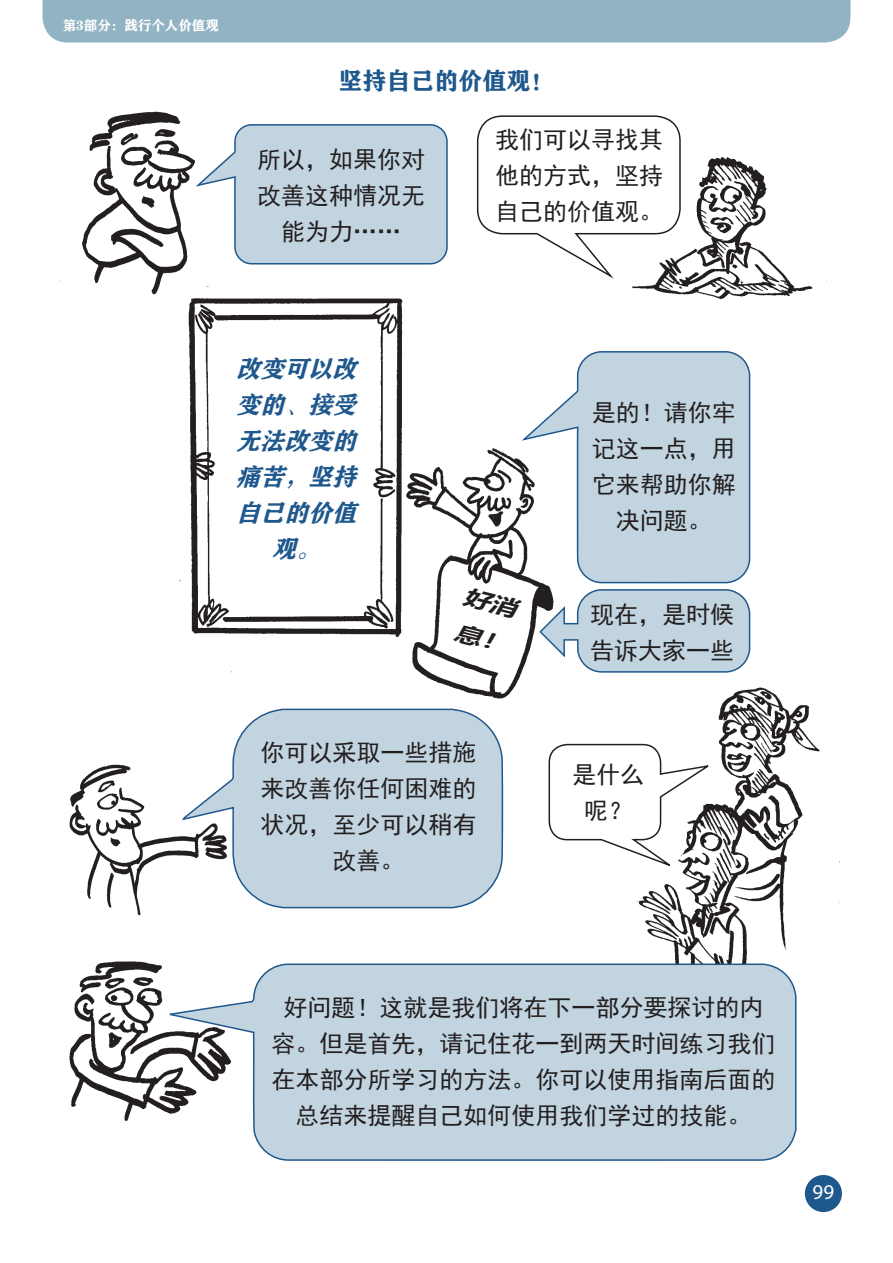
<style>
.page{position:relative;width:893px;height:1263px;background:#fff}
.page>*{position:absolute;margin:0;border:0;box-sizing:border-box;transform-origin:0 0}
.t1{font:24px/36px "Sim Hei";color:#231f20;text-align:center}
.t2{font:italic 24px/36px "FZCHSJW GB1 0";color:#1f588d;text-align:center}
.t3{font:24px "FZCHSJW GB1 0";color:#1f588d}
.t4{font:italic 700 21px/36.8px "Microsoft Ya Hei";color:#231f20;scale:1.3 1}
.t5{font:21px "Myriad Pro";color:#fff}
.t6{font:13.5px "FZCHSJW GB1 0";color:#fff}
</style>
<div class="page">
<div style="left:805px;top:1175px;width:37px;height:37px;background:#1f588d;border-radius:50%"></div>
<img style="left:636px;top:687px;width:204px;height:276px">
<img style="left:179px;top:298px;width:494px;height:423px">
<img style="left:60px;top:111px;width:149px;height:184px">
<img style="left:503px;top:157px;width:324px;height:156px">
<svg style="left:193px;top:123px;width:255px;height:142px"></svg>
<img style="left:69px;top:764px;width:112px;height:150px">
<svg style="left:181px;top:708px;width:323px;height:201px"></svg>
<img style="left:69px;top:961px;width:100px;height:160px">
<svg style="left:169px;top:963px;width:628px;height:198px;background:#c3d3de"></svg>
<svg style="left:476px;top:115px;width:205px;height:166px"></svg>
<svg style="left:519px;top:350px;width:232px;height:234px"></svg>
<svg style="left:539px;top:588px;width:212px;height:85px"></svg>
<svg style="left:548px;top:743px;width:167px;height:128px"></svg>
<div style="left:43px;top:0;width:807px;height:43px;background:#91b3c3"></div>
<p class="t6" style="left:63px;top:17px;width:158px">第3部分：践行个人价值观</p>
<p class="t3" style="left:338px;top:66px;width:217px">坚持自己的价值观！</p>
<p class="t1" style="left:257px;top:141px;width:169px">所以，如果你对改善这种情况无能为力……</p>
<p class="t1" style="left:495px;top:121px;width:169px;text-align:justify">我们可以寻找其他的方式，坚持自己的价值观。</p>
<p class="t2" style="left:236px;top:351px;width:129px">改变可以改变的、接受无法改变的痛苦，坚持自己的价值观。</p>
<p class="t4" style="left:469px;top:577px;width:44px;rotate:14deg">好消息！</p>
<p class="t1" style="left:261px;top:734px;width:217px">你可以采取一些措施来改善你任何困难的状况，至少可以稍有改善。</p>
<p class="t1" style="left:592px;top:394px;width:145px">是的！请你牢记这一点，用它来帮助你解决问题。</p>
<p class="t1" style="left:590px;top:596px;width:145px;text-align:left">现在，是时候告诉大家一些</p>
<p class="t1" style="left:572px;top:756px;width:73px">是什么呢？</p>
<p class="t1" style="left:271px;top:990px;width:505px">好问题！这就是我们将在下一部分要探讨的内容。但是首先，请记住花一到两天时间练习我们在本部分所学习的方法。你可以使用指南后面的总结来提醒自己如何使用我们学过的技能。</p>
<p class="t5" style="left:813px;top:1179px;width:23px">99</p>
</div>
